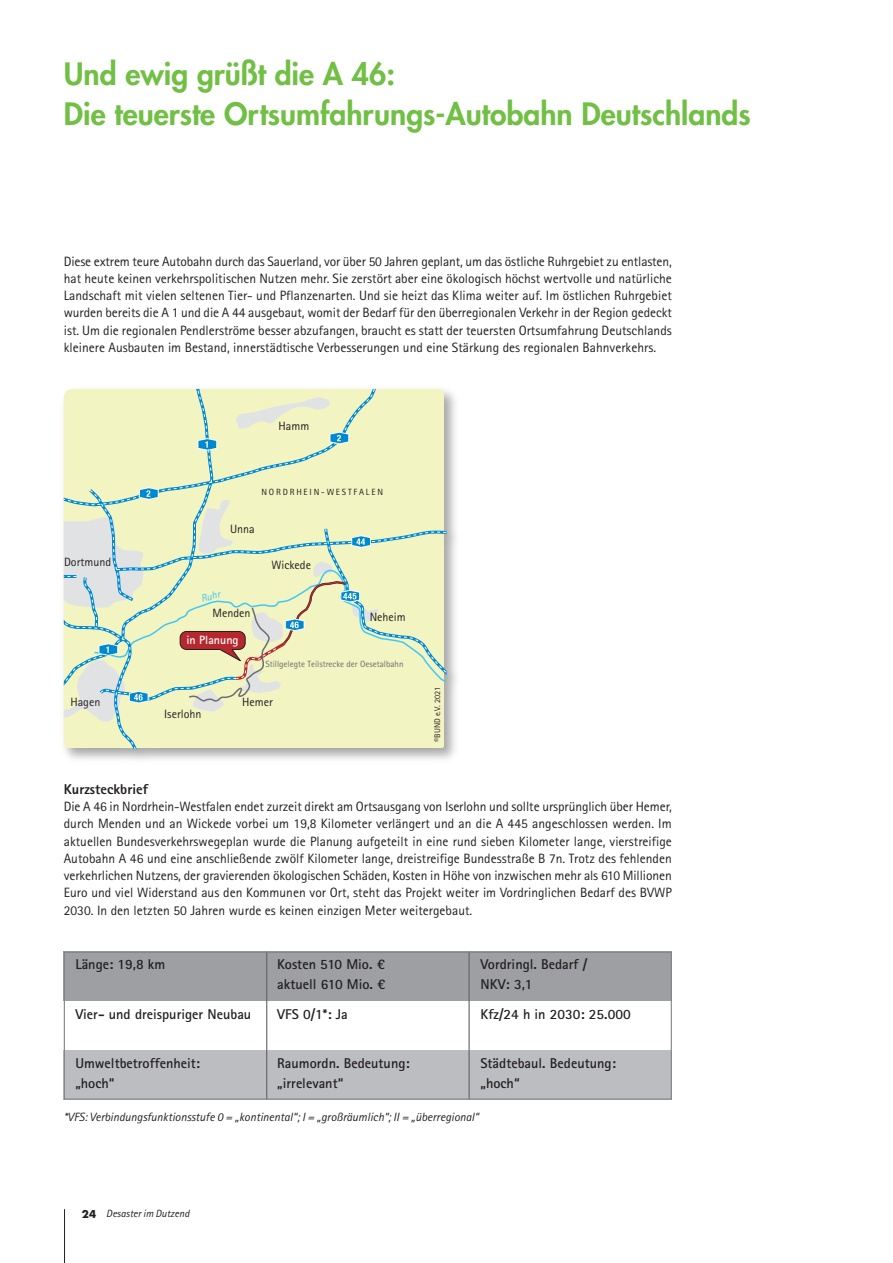
<style>
.page{position:relative;width:893px;height:1263px;background:#fff}
.page>*{position:absolute;margin:0;border:0;box-sizing:border-box;transform-origin:0 0}
.t1{font:800 30px/39.9px "Futura";color:#71bf44}
.t2{font:700 14.25px "Agfa Rotis Sans Serif";color:#231f20}
.t3{font:800 14.25px "Agfa Rotis Sans Serif";color:#231f20}
.t4{font:13.5px/17.2px "Agfa Rotis Sans Serif";color:#231f20;text-align:justify}
.t5{font:italic 12px "Agfa Rotis Sans Serif";color:#231f20}
.t6{font:12px "Agfa Rotis Sans Serif";color:#231f20}
.t7{font:700 12px "Agfa Rotis Sans Serif";color:#fff}
.t8{font:italic 10.5px "Agfa Rotis Sans Serif";color:#231f20}
.t9{font:italic 10.5px "Agfa Rotis Sans Serif";color:#40c7f4}
.t10{font:9px "Agfa Rotis Sans Serif";color:#6c6d70}
.t11{font:9px "Agfa Rotis Sans Serif";letter-spacing:.2em;color:#231f20}
.t12{font:8.25px "Agfa Rotis Sans Serif";color:#231f20}
.s1{font-family:"Futura";font-weight:700;font-style:normal}
</style>
<div class="page">
<hr style="left:64px;top:1209px;width:1px;height:54px;background:#231f20">
<div style="left:64px;top:1050px;width:608px;height:50px;background:#bcbdc0"></div>
<div style="left:64px;top:952px;width:608px;height:49px;background:#9d9fa2"></div>
<hr style="left:266px;top:952px;width:1px;height:147px;background:#636366">
<hr style="left:469px;top:952px;width:1px;height:147px;background:#636366">
<div style="left:64px;top:952px;width:608px;height:148px;border:1px solid #808285"></div>
<img style="left:63px;top:388px;width:394px;height:372px">
<div style="left:64px;top:389px;width:382px;height:360px;background:#f2f4c1"></div>
<svg style="left:235px;top:397px;width:115px;height:48px;background:#e7edc8"></svg>
<svg style="left:196px;top:437px;width:22px;height:14px"></svg>
<svg style="left:64px;top:486px;width:382px;height:236px;background:#e2e8c3"></svg>
<h1 class="t1" style="left:64px;top:56px;width:689px">Und ewig grüßt die A 46:<br>Die teuerste Ortsumfahrungs-Autobahn Deutschlands</h1>
<p class="t4" style="left:64px;top:254px;width:610px">Diese extrem teure Autobahn durch das Sauerland, vor über 50 Jahren geplant, um das östliche Ruhrgebiet zu entlasten, hat heute keinen verkehrspolitischen Nutzen mehr. Sie zerstört aber eine ökologisch höchst wertvolle und natürliche Landschaft mit vielen seltenen Tier- und Pflanzenarten. Und sie heizt das Klima weiter auf. Im östlichen Ruhrgebiet wurden bereits die A 1 und die A 44 ausgebaut, womit der Bedarf für den überregionalen Verkehr in der Region gedeckt ist. Um die regionalen Pendlerströme besser abzufangen, braucht es statt der teuersten Ortsumfahrung Deutschlands kleinere Ausbauten im Bestand, innerstädtische Verbesserungen und eine Stärkung des regionalen Bahnverkehrs.</p>
<p class="t6" style="left:279px;top:421px;width:32px">Hamm</p>
<p class="t6" style="left:64px;top:557px;width:49px">Dortmund</p>
<p class="t6" style="left:70px;top:698px;width:31px">Hagen</p>
<p class="t11" style="left:261px;top:489px;width:123px">NORDRHEIN-WESTFALEN</p>
<p class="t6" style="left:230px;top:524px;width:26px">Unna</p>
<p class="t9" style="left:200px;top:595px;width:21px;rotate:-15deg">Ruhr</p>
<p class="t6" style="left:213px;top:609px;width:39px">Menden</p>
<p class="t7" style="left:186px;top:635px;width:54px">in Planung</p>
<p class="t6" style="left:271px;top:561px;width:41px">Wickede</p>
<p class="t6" style="left:370px;top:612px;width:37px">Neheim</p>
<p class="t10" style="left:265px;top:660px;width:140px">Stillgelegte Teilstrecke der Oesetalbahn</p>
<p class="t6" style="left:164px;top:710px;width:39px">Iserlohn</p>
<p class="t6" style="left:242px;top:698px;width:32px">Hemer</p>
<p class="t12" style="left:434px;top:742px;width:57px;rotate:-90deg">©BUND e.V. 2021</p>
<p class="t3" style="left:64px;top:784px;width:86px">Kurzsteckbrief</p>
<p class="t4" style="left:64px;top:799px;width:610px">Die A 46 in Nordrhein-Westfalen endet zurzeit direkt am Ortsausgang von Iserlohn und sollte ursprünglich über Hemer, durch Menden und an Wickede vorbei um 19,8 Kilometer verlängert und an die A 445 angeschlossen werden. Im aktuellen Bundesverkehrswegeplan wurde die Planung aufgeteilt in eine rund sieben Kilometer lange, vierstreifige Autobahn A 46 und eine anschließende zwölf Kilometer lange, dreistreifige Bundesstraße B 7n. Trotz des fehlenden verkehrlichen Nutzens, der gravierenden ökologischen Schäden, Kosten in Höhe von inzwischen mehr als 610 Millionen Euro und viel Widerstand aus den Kommunen vor Ort, steht das Projekt weiter im Vordringlichen Bedarf des BVWP 2030. In den letzten 50 Jahren wurde es keinen einzigen Meter weitergebaut.</p>
<p class="t2" style="left:75px;top:959px;width:91px">Länge: 19,8 km</p>
<p class="t2" style="left:277px;top:959px;width:109px">Kosten 510 Mio. €</p>
<p class="t2" style="left:480px;top:959px;width:108px">Vordringl. Bedarf /</p>
<p class="t2" style="left:277px;top:979px;width:110px">aktuell 610 Mio. €</p>
<p class="t2" style="left:480px;top:979px;width:53px">NKV: 3,1</p>
<p class="t2" style="left:75px;top:1009px;width:177px">Vier- und dreispuriger Neubau</p>
<p class="t2" style="left:277px;top:1009px;width:72px">VFS 0/1*: Ja</p>
<p class="t2" style="left:480px;top:1009px;width:152px">Kfz/24 h in 2030: 25.000</p>
<p class="t2" style="left:75px;top:1058px;width:126px">Umweltbetroffenheit:</p>
<p class="t2" style="left:277px;top:1058px;width:134px">Raumordn. Bedeutung:</p>
<p class="t2" style="left:480px;top:1058px;width:137px">Städtebaul. Bedeutung:</p>
<p class="t2" style="left:75px;top:1078px;width:41px">„hoch“</p>
<p class="t2" style="left:277px;top:1078px;width:67px">„irrelevant“</p>
<p class="t2" style="left:480px;top:1078px;width:41px">„hoch“</p>
<p class="t5" style="left:64px;top:1113px;width:416px">*VFS: Verbindungsfunktionsstufe 0 = „kontinental“; I = „großräumlich“; II = „überregional“</p>
<p class="t8" style="left:82px;top:1210px;width:109px"><span class="s1">24</span> Desaster im Dutzend</p>
</div>
